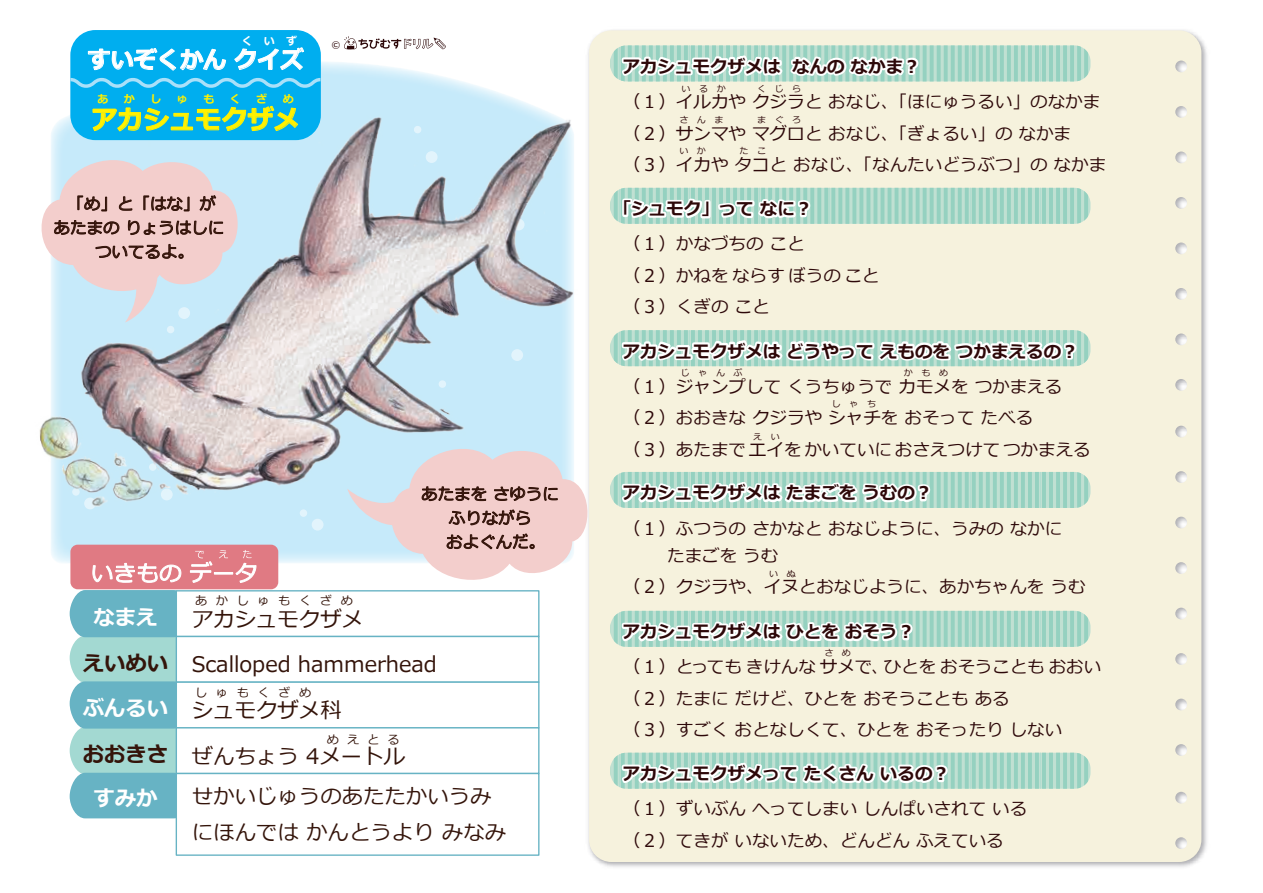
<style>
.page{position:relative;width:1263px;height:893px;background:#fff}
.page>*{position:absolute;margin:0;border:0;box-sizing:border-box;transform-origin:0 0}
.t1{font:700 26.1px "Meiryo";color:#fff101}
.t2{font:700 23.1px "Meiryo";color:#fff}
.t3{font:21.45px/45.6px "Meiryo";color:#34140a}
.t4{font:700 21.45px "Meiryo";color:#fff}
.t5{font:700 21.45px "Meiryo";color:#34140a}
.t6{font:17.55px/31.5px "Meiryo";color:#2d0809}
.t7{font:700 17.55px "Meiryo";color:#2d0809}
.t8{font:16.5px/24px "Meiryo";color:#34140a}
.t9{font:12.3px "Meiryo";letter-spacing:.7em;color:#34140a}
.t10{font:700 11.1px "Meiryo";color:#fff101}
.t11{font:700 11.1px "Meiryo";color:#fff}
.t12{font:9px "Meiryo";letter-spacing:.95em;color:#2d0809}
</style>
<div class="page">
<svg style="left:51px;top:62px;width:470px;height:502px;fill:#c8eafa"></svg>
<img style="left:39px;top:101px;width:535px;height:430px">
<div style="left:70px;top:30px;width:251px;height:110px;background:#00aeef;border-radius:25px"></div>
<svg style="left:88px;top:48px;width:138px;height:23px"></svg>
<svg style="left:234px;top:47px;width:70px;height:23px"></svg>
<svg style="left:93px;top:105px;width:205px;height:27px"></svg>
<svg style="left:70px;top:78px;width:250px;height:10px"></svg>
<div style="left:70px;top:545px;width:208px;height:44px;background:#e07a83;border-radius:7px"></div>
<svg style="left:92px;top:562px;width:90px;height:21px"></svg>
<svg style="left:190px;top:550px;width:67px;height:33px"></svg>
<svg style="left:69px;top:589px;width:121px;height:230px;background:#84c4cb"></svg>
<div style="left:176px;top:590px;width:363px;height:47px;background:#fff;border:1px solid #67b3c4"></div>
<div style="left:176px;top:636px;width:363px;height:47px;background:#fff;border:1px solid #67b3c4"></div>
<div style="left:176px;top:681px;width:363px;height:47px;background:#fff;border:1px solid #67b3c4"></div>
<div style="left:176px;top:727px;width:363px;height:47px;background:#fff;border:1px solid #67b3c4"></div>
<div style="left:176px;top:773px;width:363px;height:83px;background:#fff;border:1px solid #67b3c4"></div>
<div style="left:589px;top:30px;width:612px;height:832px;background:#f6f2dd"></div>
<svg style="left:610px;top:45px;width:480px;height:36px;background:#a9d8c8"></svg>
<svg style="left:618px;top:52px;width:303px;height:100px;background:#eaefde"></svg>
<svg style="left:610px;top:188px;width:480px;height:36px;background:#a8d7c7"></svg>
<svg style="left:620px;top:196px;width:193px;height:26px"></svg>
<svg style="left:610px;top:330px;width:480px;height:36px;background:#a9d7c8"></svg>
<svg style="left:610px;top:472px;width:480px;height:36px"></svg>
<svg style="left:618px;top:337px;width:461px;height:196px;background:#e6eddc"></svg>
<svg style="left:610px;top:611px;width:480px;height:36px;background:#a8d7c7"></svg>
<svg style="left:618px;top:616px;width:297px;height:29px"></svg>
<svg style="left:610px;top:753px;width:480px;height:36px;background:#a8d7c7"></svg>
<svg style="left:618px;top:759px;width:332px;height:100px;background:#e9efdd"></svg>
<svg style="left:344px;top:36px;width:102px;height:13px"></svg>
<svg style="left:347px;top:436px;width:247px;height:153px"></svg>
<svg style="left:39px;top:147px;width:206px;height:175px;background:#d8d0d5"></svg>
<p class="t11" style="left:242px;top:35px;width:57px">くいず</p>
<h2 class="t2" style="left:87px;top:47px;width:218px">すいぞくかん クイズ</h2>
<h1 class="t1" style="left:91px;top:105px;width:210px">アカシュモクザメ</h1>
<p class="t10" style="left:97px;top:93px;width:13px">あ</p>
<p class="t10" style="left:124px;top:93px;width:13px">か</p>
<p class="t10" style="left:150px;top:93px;width:13px">し</p>
<p class="t10" style="left:177px;top:93px;width:13px">ゅ</p>
<p class="t10" style="left:203px;top:93px;width:13px">も</p>
<p class="t10" style="left:230px;top:93px;width:13px">く</p>
<p class="t10" style="left:256px;top:93px;width:13px">ざ</p>
<p class="t10" style="left:283px;top:93px;width:13px">め</p>
<p class="t8" style="left:67px;top:192px;width:150px">「め」と「はな」が</p>
<p class="t8" style="left:54px;top:216px;width:172px">あたまの りょうはしに</p>
<p class="t8" style="left:95px;top:240px;width:101px">ついてるよ。</p>
<p class="t12" style="left:332px;top:39px;width:10px">©</p>
<p class="t8" style="left:446px;top:482px;width:114px;text-indent:-25px">あたまを さゆうにふりながら<br>およぐんだ。</p>
<p class="t4" style="left:93px;top:605px;width:66px">なまえ</p>
<p class="t5" style="left:83px;top:651px;width:87px">えいめい</p>
<p class="t4" style="left:83px;top:696px;width:87px">ぶんるい</p>
<p class="t5" style="left:83px;top:742px;width:87px">おおきさ</p>
<p class="t4" style="left:93px;top:786px;width:66px">すみか</p>
<p class="t9" style="left:195px;top:594px;width:159px">あかしゅもくざめ</p>
<p class="t3" style="left:192px;top:596px;width:247px">アカシュモクザメ<br>Scalloped hammerheadシュモクザメ科<br>ぜんちょう 4メートル</p>
<p class="t3" style="left:192px;top:778px;width:316px;line-height:36px">せかいじゅうのあたたかいうみにほんでは かんとうより みなみ</p>
<p class="t9" style="left:195px;top:685px;width:118px">しゅもくざめ</p>
<p class="t9" style="left:327px;top:732px;width:74px">めえとる</p>
<p class="t7" style="left:622px;top:57px;width:300px">アカシュモクザメは なんの なかま？</p>
<p class="t12" style="left:757px;top:84px;width:46px">くじら</p>
<p class="t12" style="left:682px;top:84px;width:46px">いるか</p>
<p class="t6" style="left:623px;top:86px;width:484px">（１）イルカや クジラと おなじ、「ほにゅうるい」のなかま（２）サンマや マグロと おなじ、「ぎょるい」の なかま<br>（３）イカや タコと おなじ、「なんたいどうぶつ」の なかま</p>
<p class="t12" style="left:679px;top:114px;width:46px">さんま</p>
<p class="t12" style="left:757px;top:114px;width:46px">まぐろ</p>
<p class="t12" style="left:679px;top:145px;width:28px">い か</p>
<p class="t12" style="left:740px;top:145px;width:28px">た こ</p>
<p class="t7" style="left:614px;top:199px;width:200px">「シュモク」って なに？</p>
<p class="t6" style="left:623px;top:229px;width:258px">（１）かなづちの こと<br>（２）かねをならすぼうのこと（３）くぎの こと</p>
<p class="t7" style="left:622px;top:341px;width:458px">アカシュモクザメは どうやって えものを つかまえるの？</p>
<p class="t12" style="left:681px;top:368px;width:63px">じゃんぷ</p>
<p class="t12" style="left:904px;top:368px;width:46px">かもめ</p>
<p class="t12" style="left:832px;top:398px;width:46px">しゃち</p>
<p class="t12" style="left:753px;top:432px;width:28px">え い</p>
<p class="t6" style="left:623px;top:371px;width:469px">（１）ジャンプして くうちゅうで カモメを つかまえる<br>（２）おおきな クジラや シャチを おそって たべる<br>（３）あたまでエイをかいていにおさえつけてつかまえる</p>
<p class="t7" style="left:622px;top:483px;width:312px">アカシュモクザメは たまごを うむの？</p>
<p class="t6" style="left:632px;top:515px;width:432px;line-height:27px;text-indent:-9px">（１）ふつうの さかなと おなじように、うみの なかに　　たまごを うむ</p>
<p class="t6" style="left:623px;top:571px;width:464px">（２）クジラや、イヌとおなじように、あかちゃんを うむ</p>
<p class="t12" style="left:769px;top:569px;width:28px">い ぬ</p>
<p class="t7" style="left:622px;top:622px;width:294px">アカシュモクザメは ひとを おそう？</p>
<p class="t12" style="left:824px;top:648px;width:28px">さ め</p>
<p class="t6" style="left:623px;top:652px;width:480px">（１）とってもきけんなサメで、ひとをおそうこともおおい（２）たまに だけど、ひとを おそうことも ある<br>（３）すごく おとなしくて、ひとを おそったり しない</p>
<p class="t7" style="left:622px;top:764px;width:329px">アカシュモクザメって たくさん いるの？</p>
<p class="t6" style="left:623px;top:793px;width:406px">（１）ずいぶん へってしまい しんぱいされて いる（２）てきが いないため、どんどん ふえている</p>
</div>
